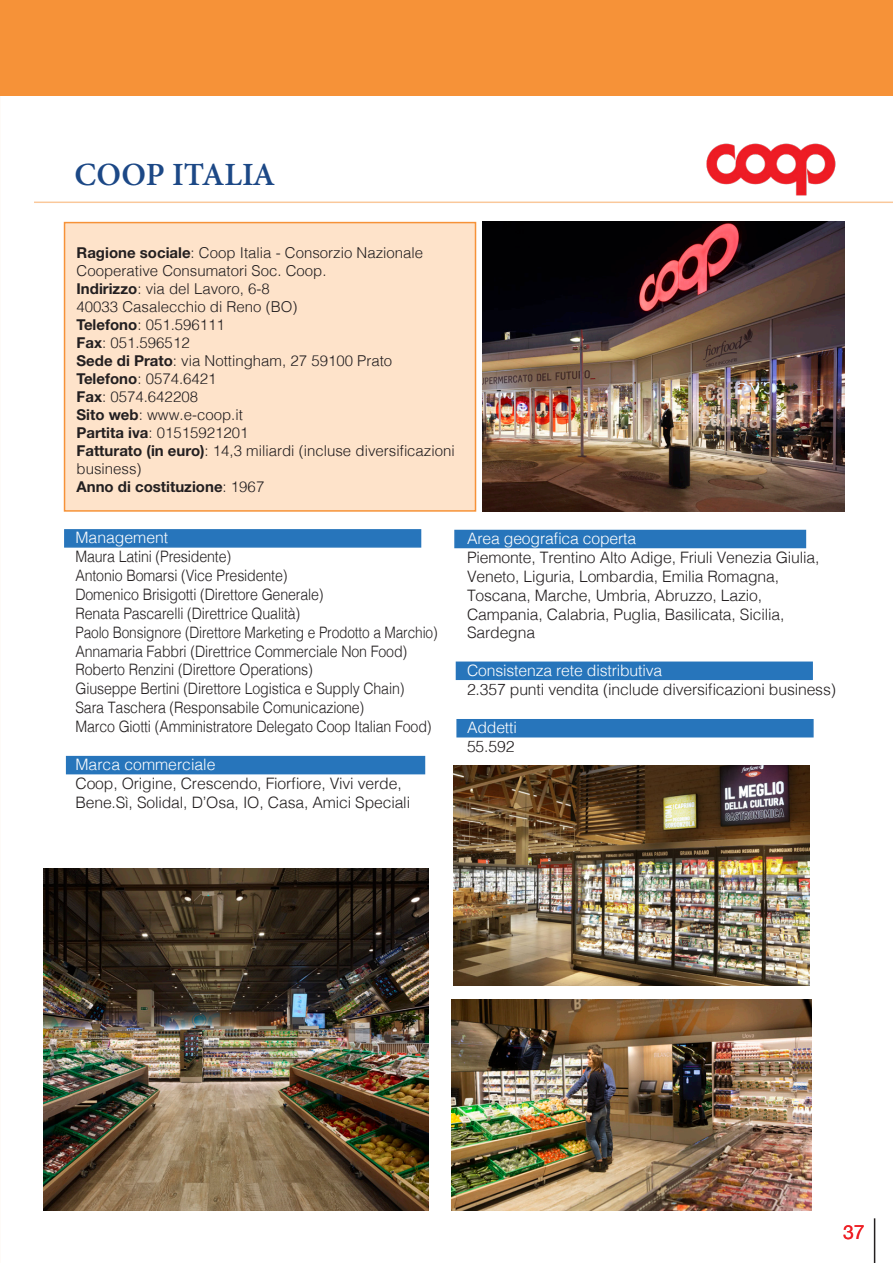
<style>
.page{position:relative;width:893px;height:1263px;background:#fff}
.page>*{position:absolute;margin:0;border:0;box-sizing:border-box;transform-origin:0 0}
.t1{font:600 32.4px "Minion Pro";color:#1c4886}
.t2{font:19.5px "Helvetica Neue";color:#ee1e24}
.t3{font:300 15.75px/18.9px "Helvetica";letter-spacing:-.01em;color:#231f20;scale:.9 1}
.t4{font:300 15.75px/18.9px "Helvetica";letter-spacing:-.01em;color:#231f20}
.t5{font:300 15.75px "Helvetica";letter-spacing:-.01em;color:#fff}
.t6{font:300 15px/18px "Helvetica";color:#231f20}
.t7{font:700 15px "Helvetica Neue";color:#231f20}
.s1{font-family:"Helvetica Neue";font-weight:700}
.s2{font-family:"Helvetica";font-weight:300}
</style>
<div class="page">
<div style="left:0;top:0;width:893px;height:96px;background:#f69238"></div>
<hr style="left:874px;top:1218px;width:1px;height:45px;background:#231f20">
<div style="left:454px;top:530px;width:352px;height:18px;background:#2775bb"></div>
<div style="left:64px;top:222px;width:412px;height:290px;background:#fee3ca;border:2px solid #f69238"></div>
<img style="left:706px;top:143px;width:129px;height:53px">
<img style="left:483px;top:222px;width:361px;height:290px">
<div style="left:64px;top:529px;width:357px;height:19px;background:#2775bb;border:2px solid #2775bb"></div>
<div style="left:456px;top:661px;width:357px;height:19px;background:#2775bb;border:2px solid #2775bb"></div>
<div style="left:456px;top:719px;width:358px;height:18px;background:#2775bb"></div>
<div style="left:66px;top:756px;width:359px;height:18px;background:#2775bb"></div>
<img style="left:454px;top:765px;width:355px;height:221px">
<img style="left:43px;top:868px;width:385px;height:342px">
<img style="left:452px;top:999px;width:359px;height:211px">
<hr style="left:34px;top:202px;width:859px;height:1px;background:#f69238">
<h1 class="t1" style="left:74px;top:152px;width:202px">COOP ITALIA</h1>
<p class="t6" style="left:77px;top:243px;width:380px"><span class="s1">Ragione sociale</span>: Coop Italia - Consorzio Nazionale<br>Cooperative Consumatori Soc. Coop.<br><span class="s1">Indirizzo</span>: via del Lavoro, 6-8<br>40033 Casalecchio di Reno (BO)<br><span class="s1">Telefono</span>: 051.596111<br><span class="s1">Fax</span>: 051.596512<br><span class="s1">Sede di Prato</span>: via Nottingham, 27 59100 Prato<br><span class="s1">Telefono</span>: 0574.6421<br><span class="s1">Fax</span>: 0574.642208<br><span class="s1">Sito web</span>: www.e-coop.it<br><span class="s1">Partita iva</span>: 01515921201<br><span class="s1">Fatturato (in euro)</span>: 14,3 miliardi (incluse diversificazioni business)</p>
<p class="t7" style="left:77px;top:478px;width:189px">Anno di costituzione<span class="s2">: 1967</span></p>
<p class="t5" style="left:75px;top:524px;width:94px">Management</p>
<p class="t3" style="left:75px;top:546px;width:404px">Maura Latini (Presidente)<br>Antonio Bomarsi (Vice Presidente)<br>Domenico Brisigotti (Direttore Generale)<br>Renata Pascarelli (Direttrice Qualità)<br>Paolo Bonsignore (Direttore Marketing e Prodotto a Marchio)<br>Annamaria Fabbri (Direttrice Commerciale Non Food)<br>Roberto Renzini (Direttore Operations)<br>Giuseppe Bertini (Direttore Logistica e Supply Chain)<br>Sara Taschera (Responsabile Comunicazione)<br>Marco Giotti (Amministratore Delegato Coop Italian Food)</p>
<p class="t5" style="left:75px;top:751px;width:142px">Marca commerciale</p>
<p class="t4" style="left:75px;top:773px;width:336px">Coop, Origine, Crescendo, Fiorfiore, Vivi verde,<br>Bene.Sì, Solidal, D’Osa, IO, Casa, Amici Speciali</p>
<p class="t5" style="left:467px;top:525px;width:171px">Area geografica coperta</p>
<p class="t4" style="left:467px;top:547px;width:354px">Piemonte, Trentino Alto Adige, Friuli Venezia Giulia, Veneto, Liguria, Lombardia, Emilia Romagna, Toscana, Marche, Umbria, Abruzzo, Lazio, Campania, Calabria, Puglia, Basilicata, Sicilia, Sardegna</p>
<p class="t5" style="left:467px;top:657px;width:197px">Consistenza rete distributiva</p>
<p class="t4" style="left:467px;top:679px;width:370px">2.357 punti vendita (include diversificazioni business)</p>
<p class="t5" style="left:467px;top:714px;width:51px">Addetti</p>
<p class="t4" style="left:467px;top:736px;width:49px">55.592</p>
<p class="t2" style="left:843px;top:1218px;width:23px">37</p>
</div>
